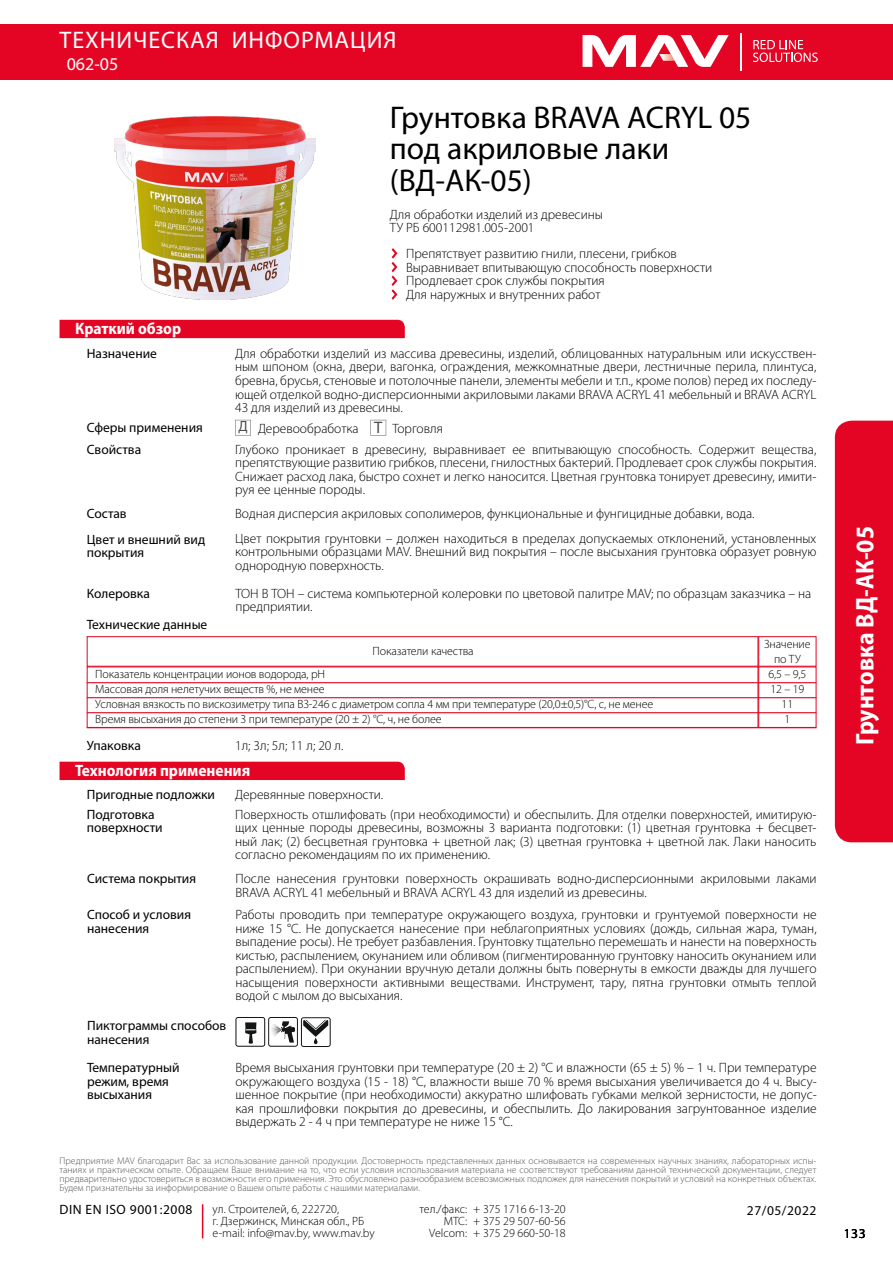
<style>
.page{position:relative;width:893px;height:1263px;background:#fff}
.page>*{position:absolute;margin:0;border:0;box-sizing:border-box;transform-origin:0 0}
.t1{font:31.5px/31.5px "Myriad Pro";color:#000}
.t2{font:700 semi-condensed 25.5px "Myriad Pro";color:#fff}
.t3{font:24px "Myriad Pro";letter-spacing:.04em;color:#fff}
.t4{font:18px "Myriad Pro";color:#fffffd}
.t5{font:700 semi-condensed 16.5px "Myriad Pro";color:#fff}
.t6{font:300 13.5px/13.5px "Myriad Pro";color:#000;text-align:justify}
.t7{font:13.5px/13.5px "Myriad Pro";color:#000}
.t8{font:13.5px "Myriad Pro";letter-spacing:.04em;color:#000}
.t9{font:300 12px/15px "Myriad Pro";letter-spacing:-.01em;color:#000}
.t10{font:300 9.75px/9px "Myriad Pro";color:#575756;text-align:justify}
.s1{font-weight:400;font-size:14.85px}
.s2{font-weight:400;font-size:16.65px}
</style>
<div class="page">
<div style="left:0;top:24px;width:893px;height:55px;background:#e40524"></div>
<div style="left:835px;top:421px;width:58px;height:421px;background:#e40524"></div>
<svg style="left:583px;top:35px;width:146px;height:32px"></svg>
<hr style="left:740px;top:33px;width:1px;height:37px;background:#fff">
<svg style="left:753px;top:40px;width:65px;height:22px"></svg>
<hr style="left:202px;top:1204px;width:1px;height:34px;background:#e40524">
<svg style="left:392px;top:248px;width:5px;height:52px"></svg>
<div style="left:60px;top:320px;width:345px;height:18px;background:#e40524"></div>
<div style="left:60px;top:762px;width:345px;height:18px;background:#e40524"></div>
<img style="left:115px;top:117px;width:200px;height:183px">
<div style="left:87px;top:636px;width:671px;height:30px;border:1px solid #e40524"></div>
<hr style="left:87px;top:682px;width:671px;height:1px;background:#e40524">
<hr style="left:87px;top:697px;width:671px;height:1px;background:#e40524">
<hr style="left:87px;top:712px;width:671px;height:1px;background:#e40524">
<hr style="left:758px;top:682px;width:58px;height:1px;background:#e40524">
<hr style="left:758px;top:697px;width:58px;height:1px;background:#e40524">
<hr style="left:758px;top:712px;width:58px;height:1px;background:#e40524">
<div style="left:758px;top:636px;width:58px;height:30px;border:1px solid #e40524"></div>
<div style="left:87px;top:666px;width:671px;height:62px;border:1px solid #e40524"></div>
<div style="left:758px;top:666px;width:58px;height:62px;border:1px solid #e40524"></div>
<svg style="left:235px;top:420px;width:16px;height:16px"></svg>
<svg style="left:370px;top:420px;width:16px;height:16px"></svg>
<svg style="left:235px;top:1017px;width:96px;height:30px"></svg>
<h3 class="t3" style="left:60px;top:27px;width:338px">ТЕХНИЧЕСКАЯ ИНФОРМАЦИЯ</h3>
<h3 class="t4" style="left:67px;top:54px;width:53px">062-05</h3>
<p class="t5" style="left:75px;top:319px;width:108px">Краткий обзор</p>
<h1 class="t1" style="left:390px;top:102px;width:363px">Грунтовка BRAVA ACRYL 05 под акриловые лаки (ВД-АК-05)</h1>
<p class="t6" style="left:390px;top:207px;width:215px">Для обработки изделий из древесины<br>ТУ РБ 600112981.005-2001</p>
<p class="t6" style="left:406px;top:247px;width:308px;text-align:left">Препятствует развитию гнили, плесени, грибков Выравнивает впитывающую способность поверхности Продлевает срок службы покрытия<br>Для наружных и внутренних работ</p>
<p class="t6" style="left:235px;top:347px;width:583px">Для обработки изделий из массива древесины, изделий, облицованных натуральным или искусствен&shy;ным шпоном (окна, двери, вагонка, ограждения, межкомнатные двери, лестничные перила, плинтуса, бревна, брусья, стеновые и потолочные панели, элементы мебели и т.п., кроме полов) перед их последу&shy;ющей отделкой водно-дисперсионными акриловыми лаками BRAVA ACRYL 41 мебельный и BRAVA ACRYL 43 для изделий из древесины.</p>
<p class="t6" style="left:235px;top:442px;width:583px">Глубоко проникает в древесину, выравнивает ее впитывающую способность. Содержит вещества, препятствующие развитию грибков, плесени, гнилостных бактерий. Продлевает срок службы покрытия.<br>Снижает расход лака, быстро сохнет и легко наносится. Цветная грунтовка тонирует древесину, имити&shy;руя ее ценные породы.</p>
<p class="t6" style="left:235px;top:507px;width:521px">Водная дисперсия акриловых сополимеров, функциональные и фунгицидные добавки, вода.</p>
<p class="t7" style="left:87px;top:347px;width:72px">Назначение</p>
<p class="t7" style="left:87px;top:421px;width:118px">Сферы применения</p>
<p class="t6" style="left:238px;top:422px;width:206px"><span class="s1">Д</span> Деревообработка <span class="s2">Т</span> Торговля</p>
<p class="t7" style="left:87px;top:442px;width:56px">Свойства</p>
<p class="t7" style="left:87px;top:507px;width:41px">Состав</p>
<p class="t7" style="left:87px;top:533px;width:120px">Цвет и внешний вид покрытия</p>
<p class="t7" style="left:87px;top:587px;width:65px">Колеровка</p>
<p class="t7" style="left:87px;top:618px;width:122px">Технические данные</p>
<p class="t6" style="left:235px;top:532px;width:583px">Цвет покрытия грунтовки – должен находиться в пределах допускаемых отклонений, установленных контрольными образцами MAV. Внешний вид покрытия – после высыхания грунтовка образует ровную однородную поверхность.</p>
<p class="t6" style="left:235px;top:587px;width:577px">ТОН В ТОН – система компьютерной колеровки по цветовой палитре MAV; по образцам заказчика – на предприятии.</p>
<p class="t9" style="left:764px;top:637px;width:48px;text-align:center">Значение по ТУ</p>
<p class="t9" style="left:372px;top:644px;width:103px">Показатели качества</p>
<p class="t9" style="left:95px;top:667px;width:559px">Показатель концентрации ионов водорода, рН<br>Массовая доля нелетучих веществ %, не менее<br>Условная вязкость по вискозиметру типа ВЗ-246 с диаметром сопла 4 мм при температуре (20,0±0,5)°С, с, не менее Время высыхания до степени 3 при температуре (20 ± 2) °С, ч, не более</p>
<p class="t9" style="left:768px;top:667px;width:39px;text-align:center">6,5 – 9,5<br>12 – 19<br>11<br>1</p>
<p class="t7" style="left:87px;top:739px;width:56px">Упаковка</p>
<p class="t6" style="left:235px;top:739px;width:110px">1л; 3л; 5л; 11 л; 20 л.</p>
<p class="t5" style="left:75px;top:761px;width:177px">Технология применения</p>
<p class="t7" style="left:87px;top:788px;width:130px">Пригодные подложки</p>
<p class="t7" style="left:87px;top:808px;width:77px">Подготовка поверхности</p>
<p class="t7" style="left:87px;top:872px;width:111px">Система покрытия</p>
<p class="t6" style="left:235px;top:788px;width:150px">Деревянные поверхности.</p>
<p class="t6" style="left:235px;top:808px;width:583px">Поверхность отшлифовать (при необходимости) и обеспылить. Для отделки поверхностей, имитирую&shy;щих ценные породы древесины, возможны 3 варианта подготовки: (1) цветная грунтовка + бесцвет&shy;ный лак; (2) бесцветная грунтовка + цветной лак; (3) цветная грунтовка + цветной лак. Лаки наносить согласно рекомендациям по их применению.</p>
<p class="t6" style="left:235px;top:872px;width:583px">После нанесения грунтовки поверхность окрашивать водно-дисперсионными акриловыми лаками<br>BRAVA ACRYL 41 мебельный и BRAVA ACRYL 43 для изделий из древесины.</p>
<p class="t7" style="left:87px;top:908px;width:106px">Способ и условия нанесения</p>
<p class="t6" style="left:235px;top:908px;width:583px">Работы проводить при температуре окружающего воздуха, грунтовки и грунтуемой поверхности не ниже 15 °С. Не допускается нанесение при неблагоприятных условиях (дождь, сильная жара, туман, выпадение росы). Не требует разбавления. Грунтовку тщательно перемешать и нанести на поверхность кистью, распылением, окунанием или обливом (пигментированную грунтовку наносить окунанием или распылением). При окунании вручную детали должны быть повернуты в емкости дважды для лучшего насыщения поверхности активными веществами. Инструмент, тару, пятна грунтовки отмыть теплой водой с мылом до высыхания.</p>
<p class="t7" style="left:87px;top:1019px;width:141px">Пиктограммы способов нанесения</p>
<p class="t7" style="left:87px;top:1061px;width:94px">Температурный режим, время высыхания</p>
<p class="t6" style="left:235px;top:1061px;width:583px">Время высыхания грунтовки при температуре (20 ± 2) °С и влажности (65 ± 5) % – 1 ч. При температуре окружающего воздуха (15 - 18) °С, влажности выше 70 % время высыхания увеличивается до 4 ч. Высу&shy;шенное покрытие (при необходимости) аккуратно шлифовать губками мелкой зернистости, не допус&shy;кая прошлифовки покрытия до древесины, и обеспылить. До лакирования загрунтованное изделие выдержать 2 - 4 ч при температуре не ниже 15 °С.</p>
<p class="t10" style="left:60px;top:1156px;width:758px">Предприятие MAV благодарит Вас за использование данной продукции. Достоверность представленных данных основывается на современных научных знаниях, лабораторных испы&shy;таниях и практическом опыте. Обращаем Ваше внимание на то, что если условия использования материала не соответствуют требованиям данной технической документации, следует предварительно удостовериться в возможности его применения. Это обусловлено разнообразием всевозможных подложек для нанесения покрытий и условий на конкретных объектах.<br>Будем признательны за информирование о Вашем опыте работы с нашими материалами.</p>
<p class="t9" style="left:420px;top:1203px;width:49px;line-height:12px;text-align:right">тел./факс:<br>МТС:<br>Velcom:</p>
<p class="t8" style="left:60px;top:1202px;width:134px">DIN EN ISO 9001:2008</p>
<p class="t9" style="left:213px;top:1203px;width:164px;line-height:12px">ул. Строителей, 6, 222720,<br>г. Дзержинск, Минская обл., РБ e-mail: info@mav.by, www.mav.by</p>
<p class="t9" style="left:473px;top:1203px;width:94px;line-height:12px;text-align:justify">+ 375 1716 6-13-20 + 375 29 507-60-56 + 375 29 660-50-18</p>
<p class="t7" style="left:747px;top:1203px;width:71px">27/05/2022</p>
<h2 class="t2" style="left:851px;top:745px;width:220px;rotate:-90deg">Грунтовка ВД-АК-05</h2>
<p class="t7" style="left:844px;top:1227px;width:23px">133</p>
</div>
